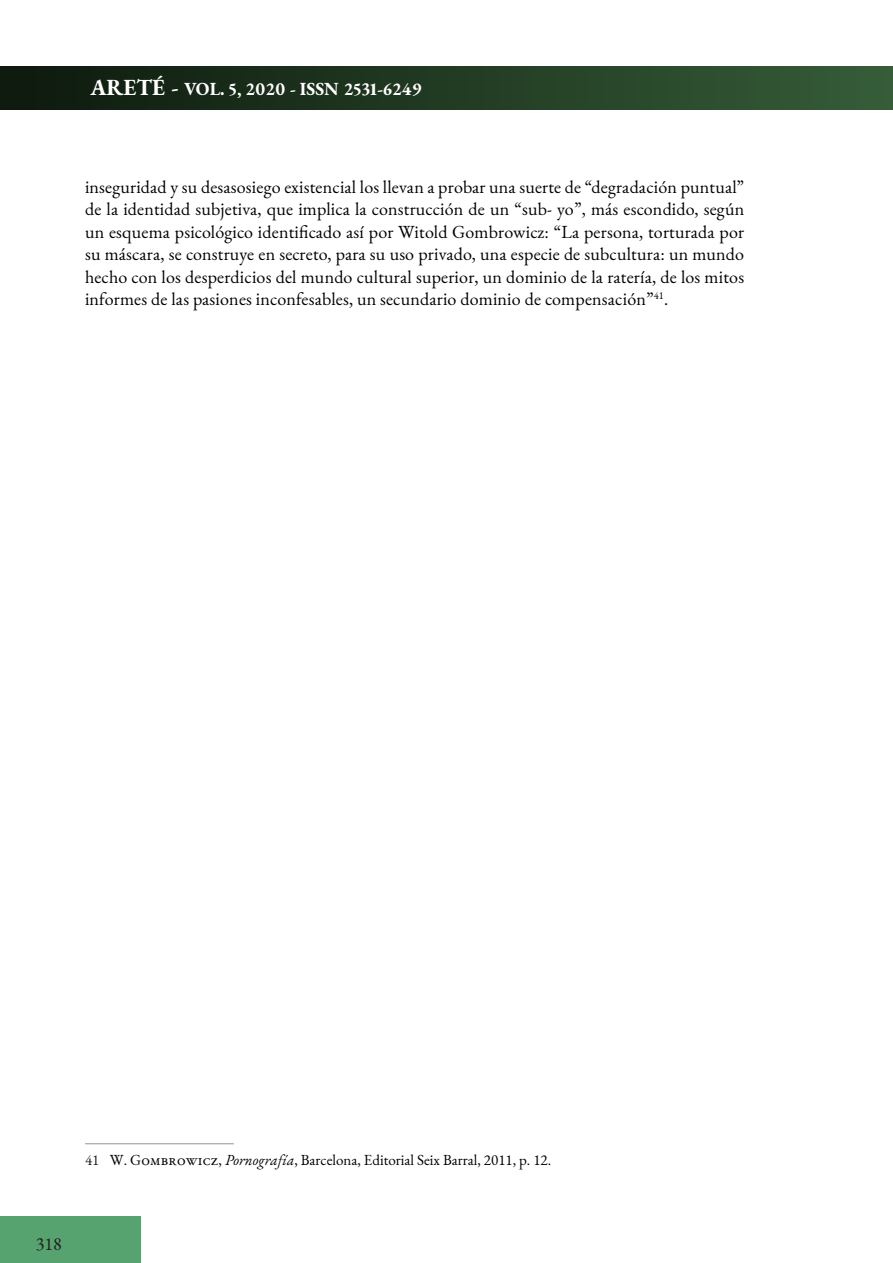
<style>
.page{position:relative;width:893px;height:1263px;background:#fff}
.page>*{position:absolute;margin:0;border:0;box-sizing:border-box;transform-origin:0 0}
.testo{font:18px/22.5px "EB Garamond";letter-spacing:.01em;color:#000;text-align:justify}
.t1{font:700 18px "EB Garamond";color:#fff}
.t2{font:18px "EB Garamond";color:#231f20}
.Note{font:15px "EB Garamond";color:#000}
.s1{font-size:22.5px}
.s2{color:#231f20}
.s3{font-style:italic}
</style>
<div class="page">
<div style="left:0;top:1217px;width:140px;height:46px;background:#56a36f"></div>
<div style="left:0;top:67px;width:893px;height:42px;background:linear-gradient(to right,#0d190e,#365d38)"></div>
<hr style="left:85px;top:1143px;width:149px;height:1px;background:#939598">
<p class="t1" style="left:91px;top:77px;width:333px"><span class="s1">ARETÉ -</span> VOL. 5, 2020 - ISSN 2531-6249</p>
<p class="testo" style="left:85px;top:175px;width:661px">inseguridad y su desasosiego existencial los llevan a probar una suerte de “degradación puntual” de la identidad subjetiva, que implica la construcción de un “sub- yo”, más escondido, según un esquema psicológico identificado así por Witold Gombrowicz: “La persona, torturada por su máscara, se construye en secreto, para su uso privado, una especie de subcultura: un mundo hecho con los desperdicios del mundo cultural superior, un dominio de la ratería, de los mitos informes de las pasiones inconfesables, un secundario dominio de compensación”<sup>41</sup>.</p>
<p class="Note" style="left:85px;top:1150px;width:468px"><span class="s2">41</span> W. Gombrowicz, <span class="s3">Pornografía</span>, Barcelona, Editorial Seix Barral, 2011, p. 12.</p>
<p class="t2" style="left:36px;top:1232px;width:27px">318</p>
</div>
